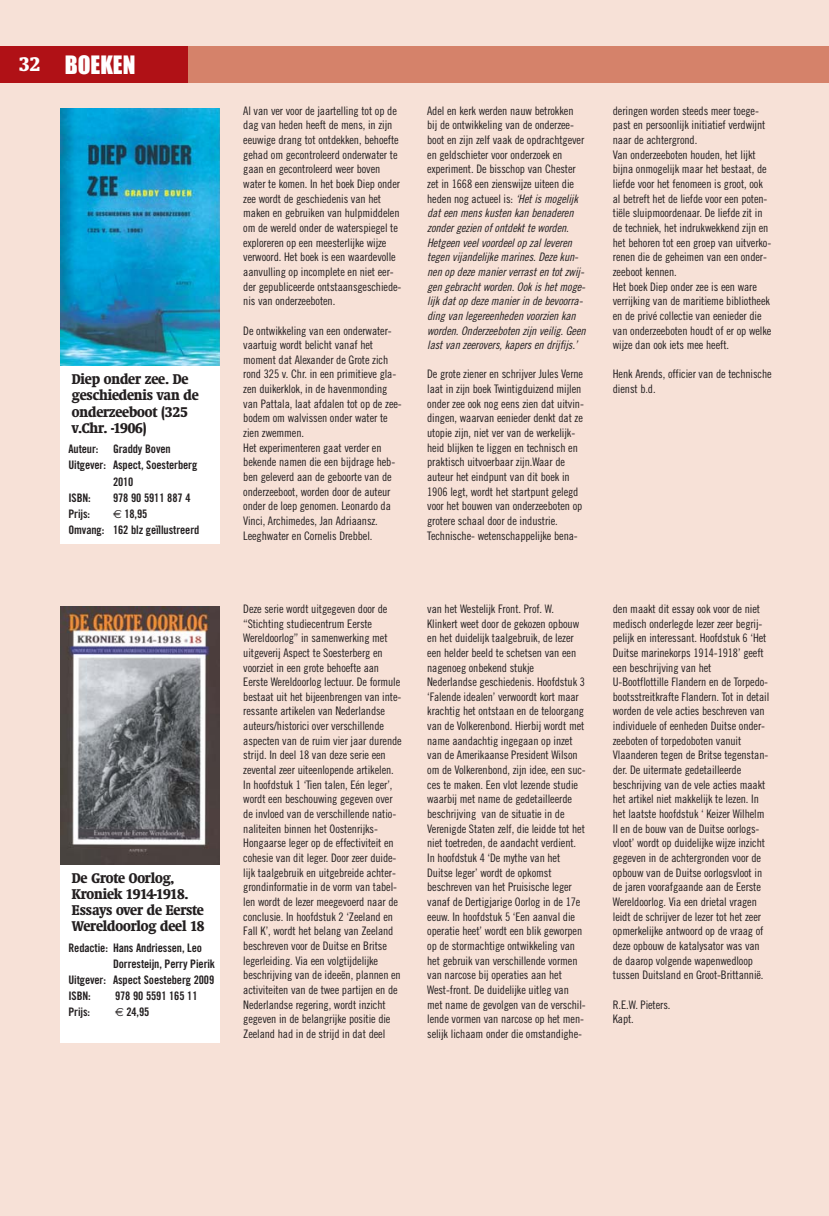
<style>
.page{position:relative;width:829px;height:1216px;background:#fff}
.page>*{position:absolute;margin:0;border:0;box-sizing:border-box;transform-origin:0 0}
.t1{font:23.45px "Impact";color:#fff}
.t2{font:700 condensed 14.7px/16.1px "Swift";letter-spacing:-.01em;color:#231f20}
.t3{font:11.72px/14.7px "Trade Gothic Cond Eighteen";letter-spacing:-.01em;color:#231f20}
.t4{font:italic 11.72px/14.7px "Trade Gothic Cond Eighteen";letter-spacing:-.01em;color:#231f20}
.t5{font:11.72px/16.1px "Trade Gothic Bold Cond Twenty";letter-spacing:-.01em;color:#231f20}
.s1{font-family:"Swift";font-weight:700;font-stretch:condensed;font-size:20.47px}
.s2{font-family:"Euro Sans"}
.s3{font-style:normal}
</style>
<div class="page">
<div style="left:0;top:0;width:828px;height:1216px;background:#f7e1d7"></div>
<div style="left:0;top:46px;width:828px;height:37px;background:#b01116"></div>
<div style="left:188px;top:46px;width:640px;height:37px;background:#d5826a"></div>
<div style="left:61px;top:355px;width:159px;height:189px;background:#fff"></div>
<img style="left:61px;top:108px;width:159px;height:258px">
<div style="left:61px;top:863px;width:159px;height:179px;background:#fff"></div>
<img style="left:61px;top:606px;width:159px;height:258px">
<h1 class="t1" style="left:19px;top:57px;width:118px"><span class="s1">32</span> BOEKEN</h1>
<p class="t2" style="left:72px;top:372px;width:128px">Diep onder zee. De geschiedenis van de onderzeeboot (325 v.Chr. -1906)</p>
<p class="t5" style="left:68px;top:442px;width:104px">Auteur: Graddy Boven</p>
<p class="t5" style="left:68px;top:458px;width:130px">Uitgever: Aspect, Soesterberg</p>
<p class="t5" style="left:113px;top:474px;width:22px">2010</p>
<p class="t5" style="left:68px;top:490px;width:24px">ISBN:</p>
<p class="t5" style="left:113px;top:490px;width:79px">978 90 5911 887 4</p>
<p class="t5" style="left:68px;top:506px;width:23px">Prijs:</p>
<p class="t5" style="left:68px;top:506px;width:132px;text-indent:45px"><span class="s2">€</span> 18,95<br>Omvang: 162 blz geïllustreerd</p>
<p class="t2" style="left:72px;top:870px;width:134px">De Grote Oorlog,<br>Kroniek 1914-1918.<br>Essays over de Eerste<br>Wereldoorlog deel 18</p>
<p class="t5" style="left:68px;top:940px;width:135px">Redactie: Hans Andriessen, Leo</p>
<p class="t5" style="left:113px;top:956px;width:104px">Dorresteijn, Perry Pierik</p>
<p class="t5" style="left:68px;top:972px;width:147px">Uitgever: Aspect Soesteberg 2009</p>
<p class="t5" style="left:68px;top:988px;width:24px">ISBN:</p>
<p class="t5" style="left:115px;top:988px;width:84px">978 90 5591 165 11</p>
<p class="t5" style="left:68px;top:1004px;width:23px">Prijs:</p>
<p class="t5" style="left:115px;top:1004px;width:36px"><span class="s2">€</span> 24,95</p>
<p class="t3" style="left:243px;top:104px;width:160px">Al van ver voor de jaartelling tot op de dag van heden heeft de mens, in zijn eeuwige drang tot ontdekken, behoefte gehad om gecontroleerd onderwater te gaan en gecontroleerd weer boven water te komen. In het boek Diep onder zee wordt de geschiedenis van het maken en gebruiken van hulpmiddelen om de wereld onder de waterspiegel te exploreren op een meesterlijke wijze verwoord. Het boek is een waardevolle aanvulling op incomplete en niet eer&shy;der gepubliceerde ontstaansgeschiede&shy;nis van onderzeeboten.</p>
<p class="t3" style="left:243px;top:324px;width:160px">De ontwikkeling van een onderwater&shy;vaartuig wordt belicht vanaf het moment dat Alexander de Grote zich rond 325 v. Chr. in een primitieve gla&shy;zen duikerklok, in de havenmonding van Pattala, laat afdalen tot op de zee&shy;bodem om walvissen onder water te zien zwemmen.<br>Het experimenteren gaat verder en bekende namen die een bijdrage heb&shy;ben geleverd aan de geboorte van de onderzeeboot, worden door de auteur onder de loep genomen. Leonardo da Vinci, Archimedes, Jan Adriaansz.<br>Leeghwater en Cornelis Drebbel.</p>
<p class="t4" style="left:427px;top:104px;width:162px"><span class="s3">Adel en kerk werden nauw betrokken<br>bij de ontwikkeling van de onderzee&shy;boot en zijn zelf vaak de opdrachtgever en geldschieter voor onderzoek en experiment. De bisschop van Chester zet in 1668 een zienswijze uiteen die heden nog actueel is:</span> ‘Hetismogelijk dateen menskusten kan benaderen zondergezien ofontdektteworden.<br>Hetgeen veelvoordeelop zalleveren tegen vijandelijkemarines.Dezekun&shy;nen op dezemanierverrasten totzwij - gen gebrachtworden.Ookishetmoge&shy;lijkdatop dezemanierin debevoorra&shy;ding van legereenheden voorzien kan worden.Onderzeeboten zij n veilig.Geen lastvan zeerovers,kapersen drijfijs.’</p>
<p class="t3" style="left:427px;top:368px;width:158px">De grote ziener en schrijver Jules Verne laat in zijn boek Twintigduizend mijlen onder zee ook nog eens zien dat uitvin&shy;dingen, waarvan eenieder denkt dat ze utopie zijn, niet ver van de werkelijk&shy;heid blijken te liggen en technisch en praktisch uitvoerbaar zijn.Waar de auteur het eindpunt van dit boek in 1906 legt, wordt het startpunt gelegd voor het bouwen van onderzeeboten op grotere schaal door de industrie.<br>Technische- wetenschappelijke bena-</p>
<p class="t3" style="left:612px;top:104px;width:160px">deringen worden steeds meer toege&shy;past en persoonlijk initiatief verdwijnt naar de achtergrond.<br>Van onderzeeboten houden, het lijkt bijna onmogelijk maar het bestaat, de liefde voor het fenomeen is groot, ook al betreft het de liefde voor een poten&shy;tiële sluipmoordenaar. De liefde zit in de techniek, het indrukwekkend zijn en het behoren tot een groep van uitverko&shy;renen die de geheimen van een onder&shy;zeeboot kennen.<br>Het boek Diep onder zee is een ware verrijking van de maritieme bibliotheek en de privé collectie van eenieder die van onderzeeboten houdt of er op welke wijze dan ook iets mee heeft.</p>
<p class="t3" style="left:612px;top:368px;width:160px">Henk Arends, officier van de technische dienst b.d.</p>
<p class="t3" style="left:243px;top:602px;width:160px">Deze serie wordt uitgegeven door de “Stichting studiecentrum Eerste Wereldoorlog” in samenwerking met uitgeverij Aspect te Soesterberg en voorziet in een grote behoefte aan Eerste Wereldoorlog lectuur. De formule bestaat uit het bijeenbrengen van inte&shy;ressante artikelen van Nederlandse auteurs/historici over verschillende aspecten van de ruim vier jaar durende strijd. In deel 18 van deze serie een zevental zeer uiteenlopende artikelen.<br>In hoofdstuk 1 ‘Tien talen, Eén leger’, wordt een beschouwing gegeven over de invloed van de verschillende natio&shy;naliteiten binnen het Oostenrijks-Hongaarse leger op de effectiviteit en cohesie van dit leger. Door zeer duide&shy;lijk taalgebruik en uitgebreide achter&shy;grondinformatie in de vorm van tabel&shy;len wordt de lezer meegevoerd naar de conclusie. In hoofdstuk 2 ‘Zeeland en Fall K’, wordt het belang van Zeeland beschreven voor de Duitse en Britse legerleiding. Via een volgtijdelijke beschrijving van de ideeën, plannen en activiteiten van de twee partijen en de Nederlandse regering, wordt inzicht gegeven in de belangrijke positie die Zeeland had in de strijd in dat deel</p>
<p class="t3" style="left:427px;top:602px;width:160px">van het Westelijk Front. Prof. W.<br>Klinkert weet door de gekozen opbouw en het duidelijk taalgebruik, de lezer een helder beeld te schetsen van een nagenoeg onbekend stukje Nederlandse geschiedenis. Hoofdstuk 3 ‘Falende idealen’ verwoordt kort maar krachtig het ontstaan en de teloorgang van de Volkerenbond. Hierbij wordt met name aandachtig ingegaan op inzet van de Amerikaanse President Wilson om de Volkerenbond, zijn idee, een suc&shy;ces te maken. Een vlot lezende studie waarbij met name de gedetailleerde beschrijving van de situatie in de Verenigde Staten zelf, die leidde tot het niet toetreden, de aandacht verdient.<br>In hoofdstuk 4 ‘De mythe van het Duitse leger’ wordt de opkomst beschreven van het Pruisische leger vanaf de Dertigjarige Oorlog in de 17e eeuw. In hoofdstuk 5 ‘Een aanval die operatie heet’ wordt een blik geworpen op de stormachtige ontwikkeling van het gebruik van verschillende vormen van narcose bij operaties aan het West-front. De duidelijke uitleg van met name de gevolgen van de verschil&shy;lende vormen van narcose op het men&shy;selijk lichaam onder die omstandighe-</p>
<p class="t3" style="left:612px;top:602px;width:158px">den maakt dit essay ook voor de niet medisch onderlegde lezer zeer begrij&shy;pelijk en interessant. Hoofdstuk 6 ‘Het Duitse marinekorps 1914-1918’ geeft een beschrijving van het U-Bootflottille Flandern en de Torpedo&shy;bootsstreitkrafte Flandern. Tot in detail worden de vele acties beschreven van individuele of eenheden Duitse onder&shy;zeeboten of torpedoboten vanuit Vlaanderen tegen de Britse tegenstan&shy;der. De uitermate gedetailleerde beschrijving van de vele acties maakt het artikel niet makkelijk te lezen. In het laatste hoofdstuk ‘ Keizer Wilhelm II en de bouw van de Duitse oorlogs&shy;vloot’ wordt op duidelijke wijze inzicht gegeven in de achtergronden voor de opbouw van de Duitse oorlogsvloot in de jaren voorafgaande aan de Eerste Wereldoorlog. Via een drietal vragen leidt de schrijver de lezer tot het zeer opmerkelijke antwoord op de vraag of deze opbouw de katalysator was van de daarop volgende wapenwedloop tussen Duitsland en Groot-Brittannië.</p>
<p class="t3" style="left:612px;top:998px;width:59px">R.E.W. Pieters.<br>Kapt.</p>
</div>
